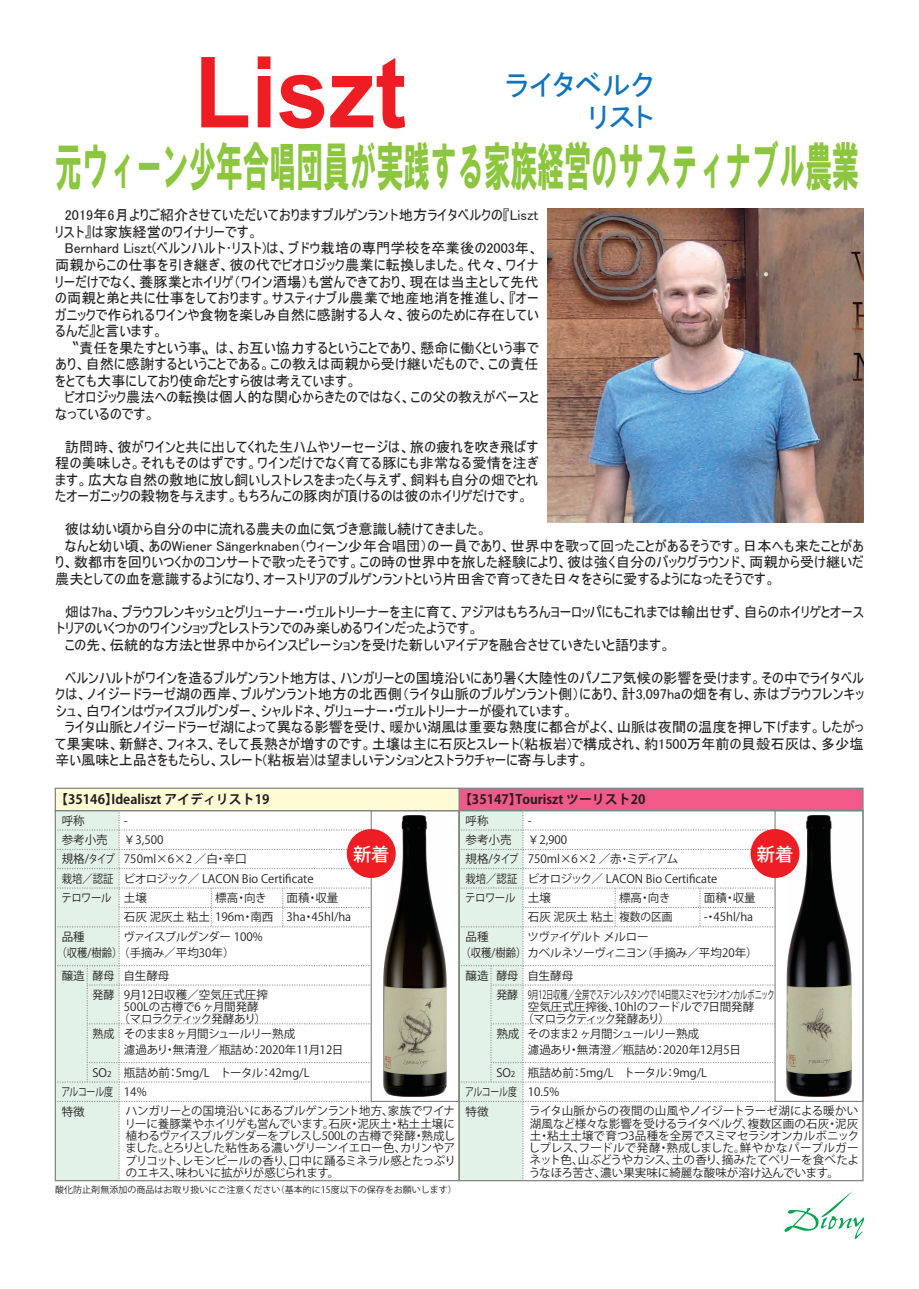
<style>
.page{position:relative;width:919px;height:1289px;background:#fff}
.page>*{position:absolute;margin:0;border:0;box-sizing:border-box;transform-origin:0 0}
.t1{font:700 99px "Arial";color:#ee1d23;scale:.94 1}
.t2{font:52.5px "HG Soei Kakugothic UB";color:#8bc63e;scale:.51 1}
.t3{font:28.8px/32.8px "JK P Gothic";color:#1074bc;text-align:right}
.t4{font:500 18.15px "Koz Go Pro";color:#fff}
.t5{font:14.25px/16.5px "MS UI Gothic";letter-spacing:.005em;color:#231f20}
.t6{font:700 12.9px "Koz Go Pro";color:#231f20}
.t7{font:11.55px/19.4px "Koz Go Pro";color:#231f20}
.t8{font:11.55px/16.5px "Koz Go Pro";letter-spacing:-.02em;color:#231f20}
.t9{font:11.55px/16.5px "Koz Go Pro";color:#231f20;scale:.95 1}
.t10{font:11.55px "Koz Go Pro";letter-spacing:-.04em;color:#231f20;scale:.63 1}
.t11{font:11.55px/19.5px "Koz Go Pro";letter-spacing:-.02em;color:#231f20;scale:.77 1}
.t12{font:11.55px "Koz Go Pro";letter-spacing:-.1em;color:#231f20}
.t13{font:11.55px "Koz Go Pro";letter-spacing:-.04em;color:#231f20}
.t14{font:11.55px "Koz Go Pro";color:#231f20;scale:.9 1}
.t15{font:9px "Koz Go Pro";color:#231f20}
.s1{font-size:8.1px}
</style>
<div class="page">
<svg style="left:784px;top:1191px;width:80px;height:47px"></svg>
<img style="left:547px;top:208px;width:316px;height:314px">
<div style="left:458px;top:787px;width:405px;height:24px;background:#f05988;border:1px solid #808285"></div>
<div style="left:774px;top:810px;width:89px;height:291px;border:1px solid #808285"></div>
<svg style="left:459px;top:810px;width:316px;height:370px"></svg>
<img style="left:786px;top:815px;width:65px;height:281px">
<div style="left:751px;top:830px;width:47px;height:47px;background:#ee1d23;border-radius:50%"></div>
<div style="left:750px;top:829px;width:49px;height:49px;border:2px solid #ee1d23;border-radius:50%"></div>
<div style="left:55px;top:787px;width:404px;height:24px;background:#fffbd6;border:1px solid #808285"></div>
<div style="left:370px;top:810px;width:89px;height:291px;border:1px solid #808285"></div>
<svg style="left:55px;top:810px;width:316px;height:370px"></svg>
<img style="left:383px;top:815px;width:64px;height:281px">
<div style="left:348px;top:830px;width:47px;height:47px;background:#ee1d23;border-radius:50%"></div>
<div style="left:347px;top:829px;width:48px;height:49px;border:2px solid #ee1d23;border-radius:50%"></div>
<h1 class="t1" style="left:194px;top:23px;width:227px">Liszt</h1>
<h3 class="t3" style="left:505px;top:68px;width:150px">ライタベルクリスト</h3>
<h2 class="t2" style="left:55px;top:139px;width:1577px">元ウィーン少年合唱団員が実践する家族経営のサスティナブル農業</h2>
<p class="t5" style="left:55px;top:207px;width:485px">　2019年6月よりご紹介させていただいておりますブルゲンラント地方ライタベルクの『Lisztリスト』は家族経営のワイナリーです。<br>　Bernhard Liszt(ベルンハルト･リスト)は、ブドウ栽培の専門学校を卒業後の2003年、両親からこの仕事を引き継ぎ、彼の代でビオロジック農業に転換しました。代々、ワイナリーだけでなく、養豚業とホイリゲ（ワイン酒場）も営んできており、現在は当主として先代の両親と弟と共に仕事をしております。サスティナブル農業で地産地消を推進し、『オーガニックで作られるワインや食物を楽しみ自然に感謝する人々、彼らのために存在しているんだ』と言います。<br>　〝責任を果たすという事〟は、お互い協力するということであり、懸命に働くという事であり、自然に感謝するということである。この教えは両親から受け継いだもので、この責任をとても大事にしており使命だとすら彼は考えています。<br>　ビオロジック農法への転換は個人的な関心からきたのではなく、この父の教えがベースとなっているのです。</p>
<p class="t5" style="left:55px;top:438px;width:485px;text-align:justify">　訪問時、彼がワインと共に出してくれた生ハムやソーセージは、旅の疲れを吹き飛ばす程の美味しさ。それもそのはずです。ワインだけでなく育てる豚にも非常なる愛情を注ぎます。広大な自然の敷地に放し飼いしストレスをまったく与えず、飼料も自分の畑でとれたオーガニックの穀物を与えます。もちろんこの豚肉が頂けるのは彼のホイリゲだけです。</p>
<p class="t5" style="left:55px;top:520px;width:809px">　彼は幼い頃から自分の中に流れる農夫の血に気づき意識し続けてきました。<br>　なんと幼い頃、あのWiener Sängerknaben（ウィーン少年合唱団）の一員であり、世界中を歌って回ったことがあるそうです。日本へも来たことがあり、数都市を回りいつくかのコンサートで歌ったそうです。この時の世界中を旅した経験により、彼は強く自分のバックグラウンド、両親から受け継いだ農夫としての血を意識するようになり、オーストリアのブルゲンラントという片田舎で育ってきた日々をさらに愛するようになったそうです。</p>
<p class="t5" style="left:55px;top:603px;width:809px">　畑は7ha、ブラウフレンキッシュとグリューナー・ヴェルトリーナーを主に育て、アジアはもちろんヨーロッパにもこれまでは輸出せず、自らのホイリゲとオーストリアのいくつかのワインショップとレストランでのみ楽しめるワインだったようです。<br>　この先、伝統的な方法と世界中からインスピレーションを受けた新しいアイデアを融合させていきたいと語ります。</p>
<p class="t5" style="left:55px;top:669px;width:809px">　ベルンハルトがワインを造るブルゲンラント地方は、ハンガリーとの国境沿いにあり暑く大陸性のパノニア気候の影響を受けます。その中でライタベルクは、ノイジードラーゼ湖の西岸、ブルゲンラント地方の北西側（ライタ山脈のブルゲンラント側）にあり、計3,097haの畑を有し、赤はブラウフレンキッシュ、白ワインはヴァイスブルグンダー、シャルドネ、グリューナー・ヴェルトリーナーが優れています。<br>　ライタ山脈とノイジードラーゼ湖によって異なる影響を受け、暖かい湖風は重要な熟度に都合がよく、山脈は夜間の温度を押し下げます。したがって果実味、新鮮さ、フィネス、そして長熟さが増すのです。土壌は主に石灰とスレート(粘板岩)で構成され、約1500万年前の貝殻石灰は、多少塩辛い風味と上品さをもたらし、スレート(粘板岩)は望ましいテンションとストラクチャーに寄与します。</p>
<p class="t6" style="left:55px;top:791px;width:216px">【35146】Idealiszt アイディリスト19</p>
<p class="t6" style="left:459px;top:791px;width:188px">【35147】Touriszt ツーリスト20</p>
<p class="t7" style="left:62px;top:811px;width:48px">呼称<br>参考小売</p>
<p class="t7" style="left:62px;top:849px;width:54px">規格/タイプ栽培／認証</p>
<p class="t14" style="left:61px;top:890px;width:57px">テロワール</p>
<p class="t7" style="left:56px;top:928px;width:68px;line-height:16.5px;text-indent:5px">品種<br>（収穫/樹齢）</p>
<p class="t7" style="left:62px;top:965px;width:25px">醸造</p>
<p class="t9" style="left:92px;top:967px;width:25px">酵母</p>
<p class="t7" style="left:124px;top:830px;width:41px">￥3,500</p>
<p class="t4" style="left:353px;top:842px;width:38px">新着</p>
<p class="t7" style="left:124px;top:849px;width:191px">750ml×6×2 ／白・辛口<br>ビオロジック／ LACON Bio Certificate土壌<br>石灰 泥灰土 粘土 196m・南西</p>
<p class="t7" style="left:215px;top:888px;width:53px">標高・向き</p>
<p class="t7" style="left:286px;top:888px;width:66px">面積・収量<br>3ha・45hl/ha</p>
<p class="t8" style="left:118px;top:928px;width:146px;text-indent:5px">ヴァイスブルグンダー 100%（手摘み／平均30年）</p>
<p class="t7" style="left:124px;top:965px;width:47px">自生酵母</p>
<p class="t7" style="left:465px;top:811px;width:48px">呼称<br>参考小売</p>
<p class="t7" style="left:527px;top:830px;width:41px">￥2,900</p>
<p class="t4" style="left:756px;top:842px;width:38px">新着</p>
<p class="t7" style="left:527px;top:849px;width:191px">750ml×6×2 ／赤・ミディアム<br>ビオロジック／ LACON Bio Certificate土壌<br>石灰 泥灰土 粘土複数の区画</p>
<p class="t7" style="left:465px;top:849px;width:54px">規格/タイプ栽培／認証</p>
<p class="t7" style="left:619px;top:888px;width:53px">標高・向き</p>
<p class="t13" style="left:527px;top:929px;width:122px">ツヴァイゲルト メルロー</p>
<p class="t7" style="left:703px;top:888px;width:53px">面積・収量-・45hl/ha</p>
<p class="t14" style="left:465px;top:890px;width:57px">テロワール</p>
<p class="t7" style="left:460px;top:928px;width:299px;line-height:16.5px;text-indent:5px">品種<br>（収穫/樹齢）カベルネソーヴィニヨン（手摘み／平均20年）</p>
<p class="t7" style="left:465px;top:965px;width:25px">醸造</p>
<p class="t7" style="left:527px;top:965px;width:47px">自生酵母</p>
<p class="t9" style="left:496px;top:967px;width:25px">酵母</p>
<p class="t7" style="left:118px;top:989px;width:151px;line-height:12px;text-align:center">9月12日収穫／空気圧式圧搾<br>500Lの古樽で6 ヶ月間発酵<br>（マロラクティック発酵あり）</p>
<p class="t9" style="left:124px;top:1025px;width:244px;text-indent:-31px">熟成 そのまま8 ヶ月間シュールリー熟成<br>濾過あり・無清澄／瓶詰め：2020年11月12日　</p>
<p class="t9" style="left:92px;top:986px;width:25px">発酵</p>
<p class="t9" style="left:496px;top:986px;width:25px">発酵</p>
<p class="t7" style="left:496px;top:1024px;width:25px">熟成</p>
<p class="t10" style="left:527px;top:987px;width:393px">9月12日収穫／全房でステンレスタンクで14日間スミマセラシオンカルボニック</p>
<p class="t7" style="left:527px;top:997px;width:228px">空気圧式圧搾後、10hlのフードルで7日間発酵</p>
<p class="t12" style="left:522px;top:1011px;width:149px">（マロラクティック発酵あり）</p>
<p class="t8" style="left:527px;top:1025px;width:226px">そのまま2 ヶ月間シュールリー熟成<br>濾過あり・無清澄／瓶詰め：2020年12月5日　</p>
<p class="t7" style="left:92px;top:1062px;width:20px">SO<span class="s1">2</span></p>
<p class="t11" style="left:61px;top:1082px;width:69px">アルコール度特徴</p>
<p class="t7" style="left:124px;top:1062px;width:187px">瓶詰め前：5mg/L　トータル：42mg/L<br>14%</p>
<p class="t7" style="left:125px;top:1105px;width:332px;line-height:12.3px;text-align:justify">ハンガリーとの国境沿いにあるブルゲンラント地方、家族でワイナリーに養豚業やホイリゲも営んでいます。石灰・泥灰土・粘土土壌に植わるヴァイスブルグンダーをプレスし500Lの古樽で発酵・熟成しました。とろりとした粘性ある濃いグリーンイエロー色、カリンやアプリコット、レモンピールの香り、口中に踊るミネラル感とたっぷりのエキス、味わいに拡がりが感じられます。</p>
<p class="t7" style="left:496px;top:1062px;width:20px">SO<span class="s1">2</span></p>
<p class="t11" style="left:465px;top:1082px;width:69px">アルコール度特徴</p>
<p class="t7" style="left:527px;top:1062px;width:181px">瓶詰め前：5mg/L　トータル：9mg/L<br>10.5%</p>
<p class="t7" style="left:528px;top:1105px;width:332px;line-height:12.3px;text-align:justify">ライタ山脈からの夜間の山風やノイジートラーゼ湖による暖かい湖風など様々な影響を受けるライタベルグ、複数区画の石灰・泥灰土・粘土土壌で育つ3品種を全房でスミマセラシオンカルボニックしプレス、フードルで発酵・熟成しました。鮮やかなパープルガーネット色、山ぶどうやカシス、土の香り、摘みたてベリーを食べたようなほろ苦さ、濃い果実味に綺麗な酸味が溶け込んでいます。</p>
<p class="t15" style="left:55px;top:1184px;width:403px">酸化防止剤無添加の商品はお取り扱いにご注意ください（基本的に15度以下の保存をお願いします）</p>
</div>
